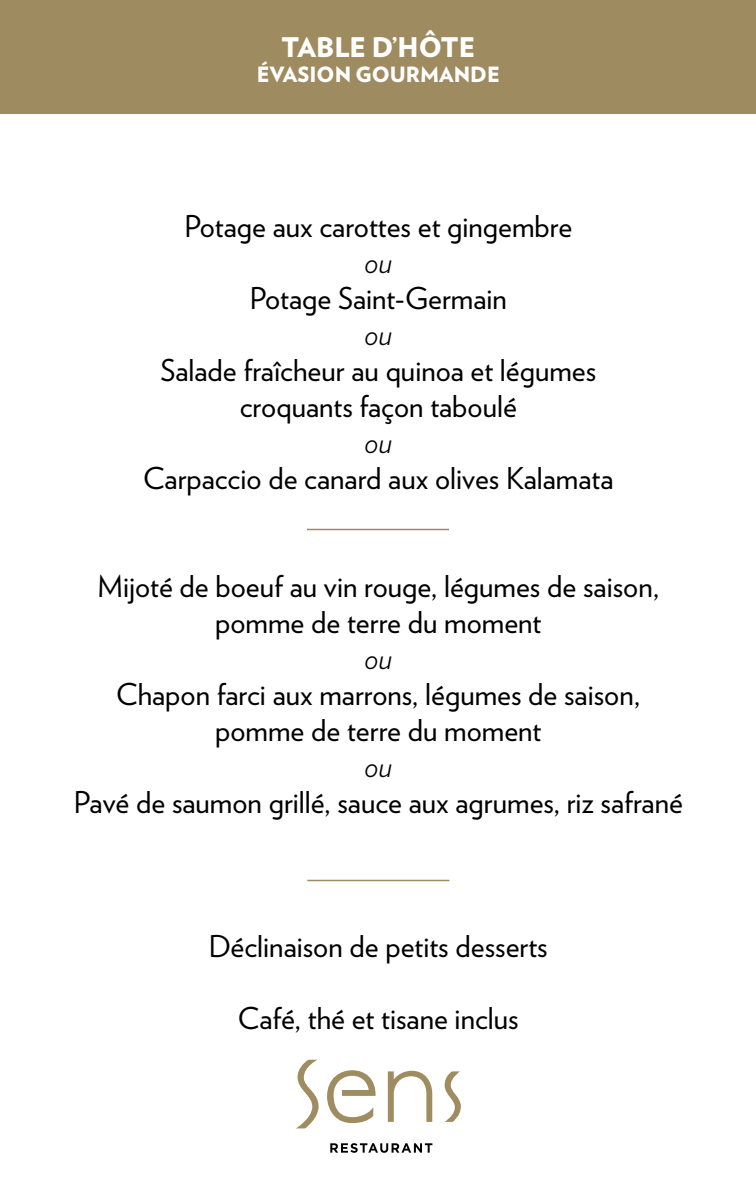
<style>
.page{position:relative;width:756px;height:1188px;background:#fff}
.page>*{position:absolute;margin:0;border:0;box-sizing:border-box;transform-origin:0 0}
.t1{font:30px/36px "Verlag";color:#000;text-align:center}
.t2{font:italic 300 30px "Verlag";color:#000}
.t3{font:900 27px "Verlag";color:#fff}
.t4{font:900 21px "Verlag";color:#fff}
</style>
<div class="page">
<div style="left:0;top:0;width:756px;height:114px;background:#9e8c60"></div>
<svg style="left:330px;top:1143px;width:102px;height:10px"></svg>
<svg style="left:296px;top:1060px;width:23px;height:68px"></svg>
<svg style="left:327px;top:1070px;width:49px;height:53px"></svg>
<svg style="left:445px;top:1071px;width:16px;height:51px"></svg>
<svg style="left:388px;top:1071px;width:44px;height:51px"></svg>
<hr style="left:307px;top:529px;width:142px;height:1px;background:#9e8c60">
<hr style="left:307px;top:880px;width:142px;height:1px;background:#9e8c60">
<p class="t3" style="left:281px;top:25px;width:195px">TABLE D’HÔTE</p>
<p class="t4" style="left:257px;top:57px;width:245px">ÉVASION GOURMANDE</p>
<p class="t1" style="left:184px;top:206px;width:389px">Potage aux carottes et gingembre</p>
<p class="t2" style="left:365px;top:239px;width:29px">ou</p>
<p class="t1" style="left:250px;top:278px;width:259px">Potage Saint-Germain</p>
<p class="t2" style="left:365px;top:311px;width:29px">ou</p>
<p class="t1" style="left:160px;top:350px;width:437px">Salade fraîcheur au quinoa et légumes croquants façon taboulé</p>
<p class="t2" style="left:365px;top:419px;width:29px">ou</p>
<p class="t1" style="left:143px;top:458px;width:472px">Carpaccio de canard aux olives Kalamata</p>
<p class="t1" style="left:97px;top:566px;width:563px">Mijoté de boeuf au vin rouge, légumes de saison, pomme de terre du moment</p>
<p class="t2" style="left:365px;top:635px;width:29px">ou</p>
<p class="t1" style="left:116px;top:674px;width:526px">Chapon farci aux marrons, légumes de saison, pomme de terre du moment</p>
<p class="t2" style="left:365px;top:743px;width:29px">ou</p>
<p class="t1" style="left:74px;top:782px;width:611px">Pavé de saumon grillé, sauce aux agrumes, riz safrané</p>
<p class="t1" style="left:209px;top:926px;width:340px">Déclinaison de petits desserts</p>
<p class="t1" style="left:238px;top:998px;width:282px">Café, thé et tisane inclus</p>
</div>
